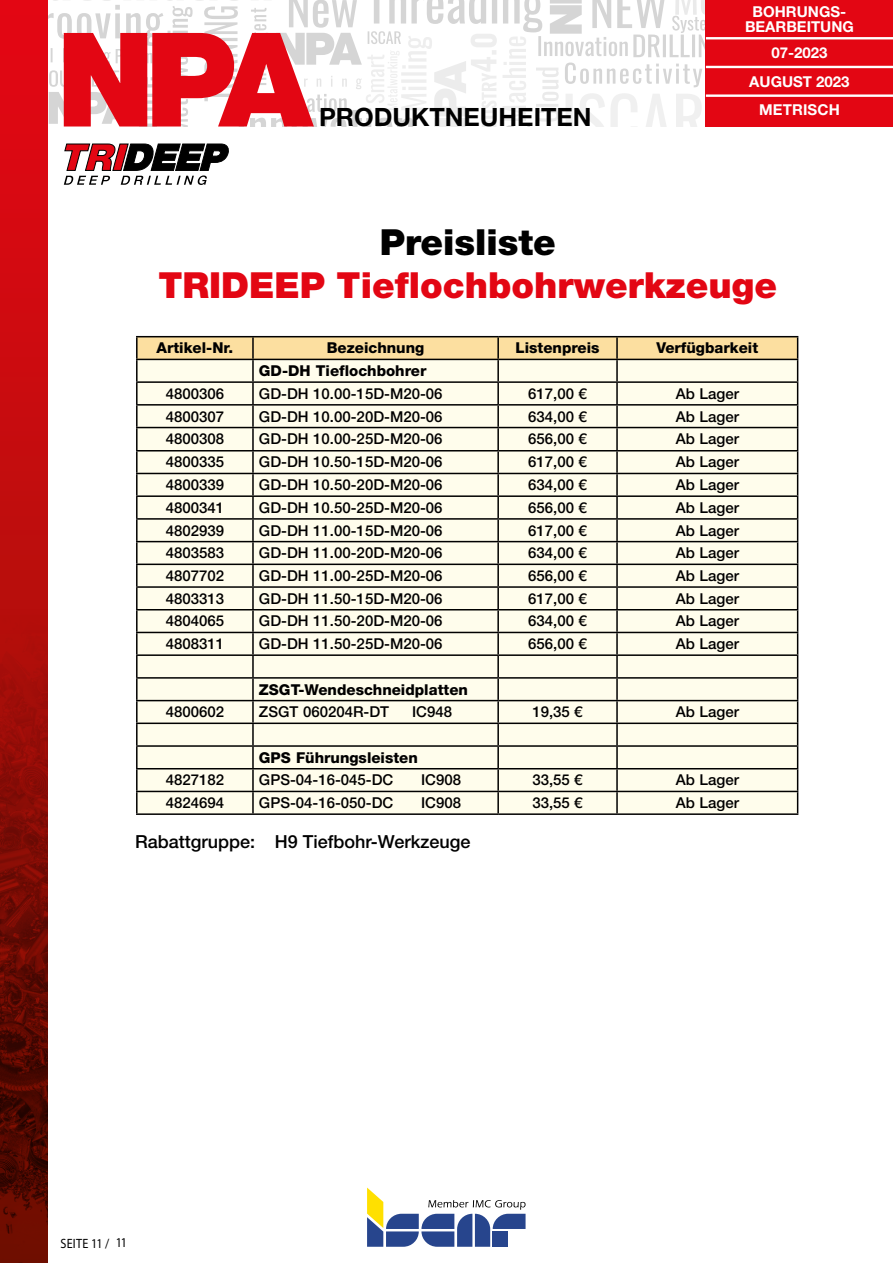
<style>
.page{position:relative;width:893px;height:1263px;background:#fff}
.page>*{position:absolute;margin:0;border:0;box-sizing:border-box;transform-origin:0 0}
.t1{font:900 36px "Helvetica Neue LT Std";color:#e30613}
.t2{font:900 36px "Helvetica Neue LT Std";color:#000}
.t3{font:700 25.2px "Helvetica Neue LTW1 G";color:#000}
.t4{font:500 18px "Helvetica Neue LT Std";color:#000}
.t5{font:500 15px "Helvetica Neue LT Std";color:#000}
.t6{font:800 15px "Helvetica Neue LT Std";color:#000}
.t7{font:700 15px/15px "Helvetica Neue LTW1 G";color:#fff;text-align:center}
.t8{font:13.5px "Myriad Pro";letter-spacing:.02em;color:#000;scale:.9 1}
</style>
<div class="page">
<hr style="left:136px;top:336px;width:117px;height:1px;background:#000">
<hr style="left:136px;top:337px;width:2px;height:22px;background:#000">
<hr style="left:253px;top:336px;width:245px;height:1px;background:#000">
<hr style="left:498px;top:336px;width:119px;height:1px;background:#000">
<hr style="left:617px;top:336px;width:181px;height:1px;background:#000">
<hr style="left:136px;top:359px;width:117px;height:1px;background:#000">
<hr style="left:136px;top:360px;width:2px;height:21px;background:#000">
<hr style="left:136px;top:381px;width:117px;height:2px;background:#000">
<hr style="left:136px;top:383px;width:2px;height:21px;background:#000">
<hr style="left:136px;top:404px;width:117px;height:2px;background:#000">
<hr style="left:136px;top:406px;width:2px;height:21px;background:#000">
<hr style="left:136px;top:427px;width:117px;height:1px;background:#000">
<hr style="left:136px;top:428px;width:2px;height:22px;background:#000">
<hr style="left:136px;top:450px;width:117px;height:1px;background:#000">
<hr style="left:136px;top:451px;width:2px;height:22px;background:#000">
<hr style="left:136px;top:473px;width:117px;height:1px;background:#000">
<hr style="left:136px;top:474px;width:2px;height:21px;background:#000">
<hr style="left:136px;top:495px;width:117px;height:2px;background:#000">
<hr style="left:136px;top:497px;width:2px;height:21px;background:#000">
<hr style="left:136px;top:518px;width:117px;height:2px;background:#000">
<hr style="left:136px;top:520px;width:2px;height:21px;background:#000">
<hr style="left:136px;top:541px;width:117px;height:1px;background:#000">
<hr style="left:136px;top:542px;width:2px;height:22px;background:#000">
<hr style="left:136px;top:564px;width:117px;height:1px;background:#000">
<hr style="left:136px;top:565px;width:2px;height:21px;background:#000">
<hr style="left:136px;top:586px;width:117px;height:2px;background:#000">
<hr style="left:136px;top:588px;width:2px;height:21px;background:#000">
<hr style="left:136px;top:609px;width:117px;height:1px;background:#000">
<hr style="left:136px;top:610px;width:2px;height:22px;background:#000">
<hr style="left:136px;top:632px;width:117px;height:1px;background:#000">
<hr style="left:136px;top:633px;width:2px;height:21px;background:#000">
<hr style="left:136px;top:654px;width:117px;height:2px;background:#000">
<hr style="left:136px;top:656px;width:2px;height:21px;background:#000">
<hr style="left:136px;top:677px;width:117px;height:2px;background:#000">
<hr style="left:136px;top:679px;width:2px;height:21px;background:#000">
<hr style="left:136px;top:700px;width:117px;height:1px;background:#000">
<hr style="left:136px;top:701px;width:2px;height:21px;background:#000">
<hr style="left:136px;top:722px;width:117px;height:2px;background:#000">
<hr style="left:136px;top:724px;width:2px;height:21px;background:#000">
<hr style="left:136px;top:745px;width:117px;height:2px;background:#000">
<hr style="left:136px;top:747px;width:2px;height:21px;background:#000">
<hr style="left:136px;top:768px;width:117px;height:1px;background:#000">
<hr style="left:136px;top:769px;width:2px;height:22px;background:#000">
<hr style="left:136px;top:791px;width:117px;height:1px;background:#000">
<hr style="left:136px;top:792px;width:2px;height:21px;background:#000">
<svg style="left:137px;top:337px;width:661px;height:476px;background:#ece9d7"></svg>
<hr style="left:136px;top:813px;width:117px;height:2px;background:#000">
<hr style="left:253px;top:813px;width:245px;height:2px;background:#000">
<hr style="left:498px;top:813px;width:119px;height:2px;background:#000">
<hr style="left:617px;top:813px;width:181px;height:2px;background:#000">
<svg style="left:367px;top:1187px;width:159px;height:60px"></svg>
<svg style="left:47px;top:0;width:659px;height:126px"></svg>
<div style="left:706px;top:0;width:187px;height:126px;background:#e30613"></div>
<svg style="left:0;top:0;width:47px;height:606px;background:#cf0a10"></svg>
<img style="left:0;top:606px;width:47px;height:657px">
<hr style="left:706px;top:37px;width:187px;height:2px;background:#fff">
<hr style="left:706px;top:66px;width:187px;height:2px;background:#fff">
<hr style="left:706px;top:94px;width:187px;height:3px;background:#fff">
<svg style="left:64px;top:143px;width:165px;height:42px"></svg>
<p class="t7" style="left:745px;top:4px;width:110px">BOHRUNGS-<br>BEARBEITUNG</p>
<p class="t7" style="left:771px;top:45px;width:58px">07-2023</p>
<h2 class="t3" style="left:319px;top:102px;width:274px">PRODUKTNEUHEITEN</h2>
<p class="t7" style="left:749px;top:74px;width:102px">AUGUST 2023</p>
<p class="t7" style="left:759px;top:102px;width:82px">METRISCH</p>
<h1 class="t2" style="left:380px;top:221px;width:178px">Preisliste</h1>
<h1 class="t1" style="left:158px;top:264px;width:620px">TRIDEEP Tieflochbohrwerkzeuge</h1>
<p class="t6" style="left:157px;top:339px;width:78px">Artikel-Nr.</p>
<p class="t6" style="left:327px;top:339px;width:99px">Bezeichnung</p>
<p class="t6" style="left:516px;top:339px;width:85px">Listenpreis</p>
<p class="t6" style="left:656px;top:339px;width:103px">Verfügbarkeit</p>
<p class="t6" style="left:259px;top:362px;width:169px">GD-DH Tieflochbohrer</p>
<p class="t5" style="left:166px;top:385px;width:60px">4800306</p>
<p class="t5" style="left:259px;top:385px;width:185px">GD-DH 10.00-15D-M20-06</p>
<p class="t5" style="left:528px;top:385px;width:60px">617,00 €</p>
<p class="t5" style="left:676px;top:385px;width:65px">Ab Lager</p>
<p class="t5" style="left:166px;top:407px;width:60px">4800307</p>
<p class="t5" style="left:259px;top:407px;width:185px">GD-DH 10.00-20D-M20-06</p>
<p class="t5" style="left:528px;top:407px;width:60px">634,00 €</p>
<p class="t5" style="left:676px;top:407px;width:65px">Ab Lager</p>
<p class="t5" style="left:166px;top:430px;width:60px">4800308</p>
<p class="t5" style="left:259px;top:430px;width:185px">GD-DH 10.00-25D-M20-06</p>
<p class="t5" style="left:528px;top:430px;width:60px">656,00 €</p>
<p class="t5" style="left:676px;top:430px;width:65px">Ab Lager</p>
<p class="t5" style="left:166px;top:453px;width:60px">4800335</p>
<p class="t5" style="left:259px;top:453px;width:185px">GD-DH 10.50-15D-M20-06</p>
<p class="t5" style="left:528px;top:453px;width:60px">617,00 €</p>
<p class="t5" style="left:676px;top:453px;width:65px">Ab Lager</p>
<p class="t5" style="left:166px;top:476px;width:60px">4800339</p>
<p class="t5" style="left:259px;top:476px;width:185px">GD-DH 10.50-20D-M20-06</p>
<p class="t5" style="left:528px;top:476px;width:60px">634,00 €</p>
<p class="t5" style="left:676px;top:476px;width:65px">Ab Lager</p>
<p class="t5" style="left:166px;top:499px;width:60px">4800341</p>
<p class="t5" style="left:259px;top:499px;width:185px">GD-DH 10.50-25D-M20-06</p>
<p class="t5" style="left:528px;top:499px;width:60px">656,00 €</p>
<p class="t5" style="left:676px;top:499px;width:65px">Ab Lager</p>
<p class="t5" style="left:166px;top:521px;width:60px">4802939</p>
<p class="t5" style="left:259px;top:521px;width:185px">GD-DH 11.00-15D-M20-06</p>
<p class="t5" style="left:528px;top:521px;width:60px">617,00 €</p>
<p class="t5" style="left:676px;top:521px;width:65px">Ab Lager</p>
<p class="t5" style="left:166px;top:544px;width:60px">4803583</p>
<p class="t5" style="left:259px;top:544px;width:185px">GD-DH 11.00-20D-M20-06</p>
<p class="t5" style="left:528px;top:544px;width:60px">634,00 €</p>
<p class="t5" style="left:676px;top:544px;width:65px">Ab Lager</p>
<p class="t5" style="left:166px;top:567px;width:60px">4807702</p>
<p class="t5" style="left:259px;top:567px;width:185px">GD-DH 11.00-25D-M20-06</p>
<p class="t5" style="left:528px;top:567px;width:60px">656,00 €</p>
<p class="t5" style="left:676px;top:567px;width:65px">Ab Lager</p>
<p class="t5" style="left:166px;top:589px;width:60px">4803313</p>
<p class="t5" style="left:259px;top:589px;width:185px">GD-DH 11.50-15D-M20-06</p>
<p class="t5" style="left:528px;top:589px;width:60px">617,00 €</p>
<p class="t5" style="left:676px;top:589px;width:65px">Ab Lager</p>
<p class="t5" style="left:166px;top:612px;width:60px">4804065</p>
<p class="t5" style="left:259px;top:612px;width:185px">GD-DH 11.50-20D-M20-06</p>
<p class="t5" style="left:528px;top:612px;width:60px">634,00 €</p>
<p class="t5" style="left:676px;top:612px;width:65px">Ab Lager</p>
<p class="t5" style="left:166px;top:635px;width:60px">4808311</p>
<p class="t5" style="left:259px;top:635px;width:185px">GD-DH 11.50-25D-M20-06</p>
<p class="t5" style="left:528px;top:635px;width:60px">656,00 €</p>
<p class="t5" style="left:676px;top:635px;width:65px">Ab Lager</p>
<p class="t6" style="left:259px;top:680px;width:210px">ZSGT-Wendeschneidplatten</p>
<p class="t5" style="left:166px;top:703px;width:60px">4800602</p>
<p class="t5" style="left:259px;top:703px;width:132px">ZSGT 060204R-DT</p>
<p class="t5" style="left:412px;top:703px;width:42px">IC948</p>
<p class="t5" style="left:532px;top:703px;width:52px">19,35 €</p>
<p class="t5" style="left:676px;top:703px;width:65px">Ab Lager</p>
<p class="t6" style="left:259px;top:748px;width:160px">GPS Führungsleisten</p>
<p class="t5" style="left:166px;top:771px;width:60px">4827182</p>
<p class="t5" style="left:259px;top:771px;width:136px">GPS-04-16-045-DC</p>
<p class="t5" style="left:421px;top:771px;width:42px">IC908</p>
<p class="t5" style="left:532px;top:771px;width:52px">33,55 €</p>
<p class="t5" style="left:676px;top:771px;width:65px">Ab Lager</p>
<p class="t5" style="left:166px;top:794px;width:60px">4824694</p>
<p class="t5" style="left:259px;top:794px;width:136px">GPS-04-16-050-DC</p>
<p class="t5" style="left:421px;top:794px;width:42px">IC908</p>
<p class="t5" style="left:532px;top:794px;width:52px">33,55 €</p>
<p class="t5" style="left:676px;top:794px;width:65px">Ab Lager</p>
<p class="t4" style="left:135px;top:831px;width:337px">Rabattgruppe: H9 Tiefbohr-Werkzeuge</p>
<p class="t8" style="left:61px;top:1235px;width:76px">SEITE 11 / 11</p>
</div>
